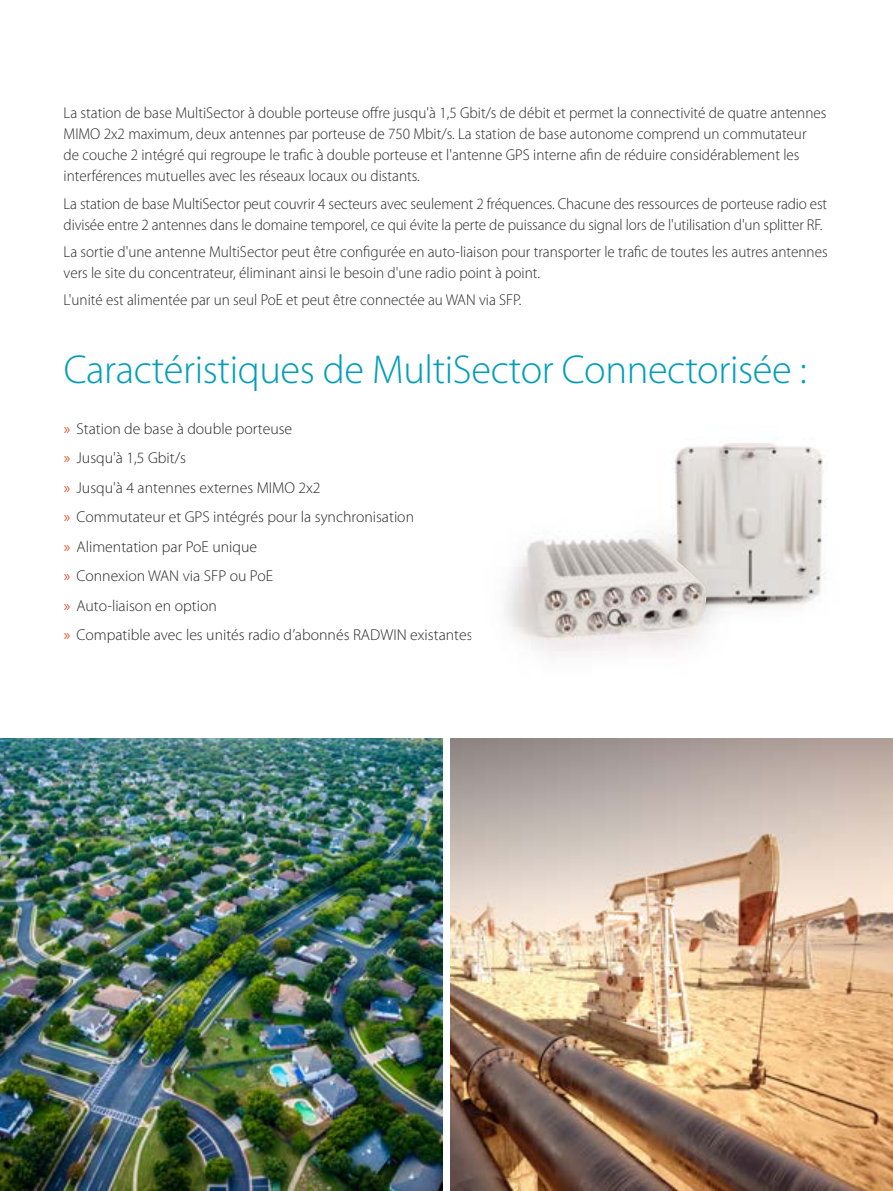
<style>
.page{position:relative;width:893px;height:1191px;background:#fff}
.page>*{position:absolute;margin:0;border:0;box-sizing:border-box;transform-origin:0 0}
.t1{font:300 40.5px "Myriad Pro";letter-spacing:-.01em;color:#009db9}
.t2{font:300 15.75px/21px "Myriad Pro";color:#292829;scale:.96 1}
.t3{font:300 15.75px/29.5px "Myriad Pro";color:#292829}
.s1{font-weight:400;color:#e4562e}
</style>
<div class="page">
<img style="left:676px;top:443px;width:146px;height:160px">
<img style="left:505px;top:496px;width:248px;height:160px">
<img style="left:528px;top:539px;width:178px;height:98px">
<img style="left:0;top:738px;width:442px;height:453px">
<img style="left:451px;top:738px;width:442px;height:453px">
<p class="t2" style="left:64px;top:102px;width:796px">La station de base MultiSector à double porteuse offre jusqu'à 1,5 Gbit/s de débit et permet la connectivité de quatre antennes MIMO 2x2 maximum, deux antennes par porteuse de 750 Mbit/s. La station de base autonome comprend un commutateur<br>de couche 2 intégré qui regroupe le trafic à double porteuse et l'antenne GPS interne afin de réduire considérablement les interférences mutuelles avec les réseaux locaux ou distants.</p>
<p class="t2" style="left:64px;top:193px;width:797px">La station de base MultiSector peut couvrir 4 secteurs avec seulement 2 fréquences. Chacune des ressources de porteuse radio est divisée entre 2 antennes dans le domaine temporel, ce qui évite la perte de puissance du signal lors de l'utilisation d'un splitter RF.</p>
<p class="t2" style="left:64px;top:241px;width:797px">La sortie d'une antenne MultiSector peut être configurée en auto-liaison pour transporter le trafic de toutes les autres antennes vers le site du concentrateur, éliminant ainsi le besoin d'une radio point à point.</p>
<p class="t2" style="left:64px;top:289px;width:478px">L'unité est alimentée par un seul PoE et peut être connectée au WAN via SFP.</p>
<h1 class="t1" style="left:64px;top:345px;width:745px">Caractéristiques de MultiSector Connectorisée :</h1>
<p class="t3" style="left:64px;top:413px;width:410px"><span class="s1">»</span> Station de base à double porteuse<br><span class="s1">»</span> Jusqu'à 1,5 Gbit/s<br><span class="s1">»</span> Jusqu'à 4 antennes externes MIMO 2x2<br><span class="s1">»</span> Commutateur et GPS intégrés pour la synchronisation<br><span class="s1">»</span> Alimentation par PoE unique<br><span class="s1">»</span> Connexion WAN via SFP ou PoE<br><span class="s1">»</span> Auto-liaison en option<br><span class="s1">»</span> Compatible avec les unités radio d’abonnés RADWIN existantes</p>
</div>
